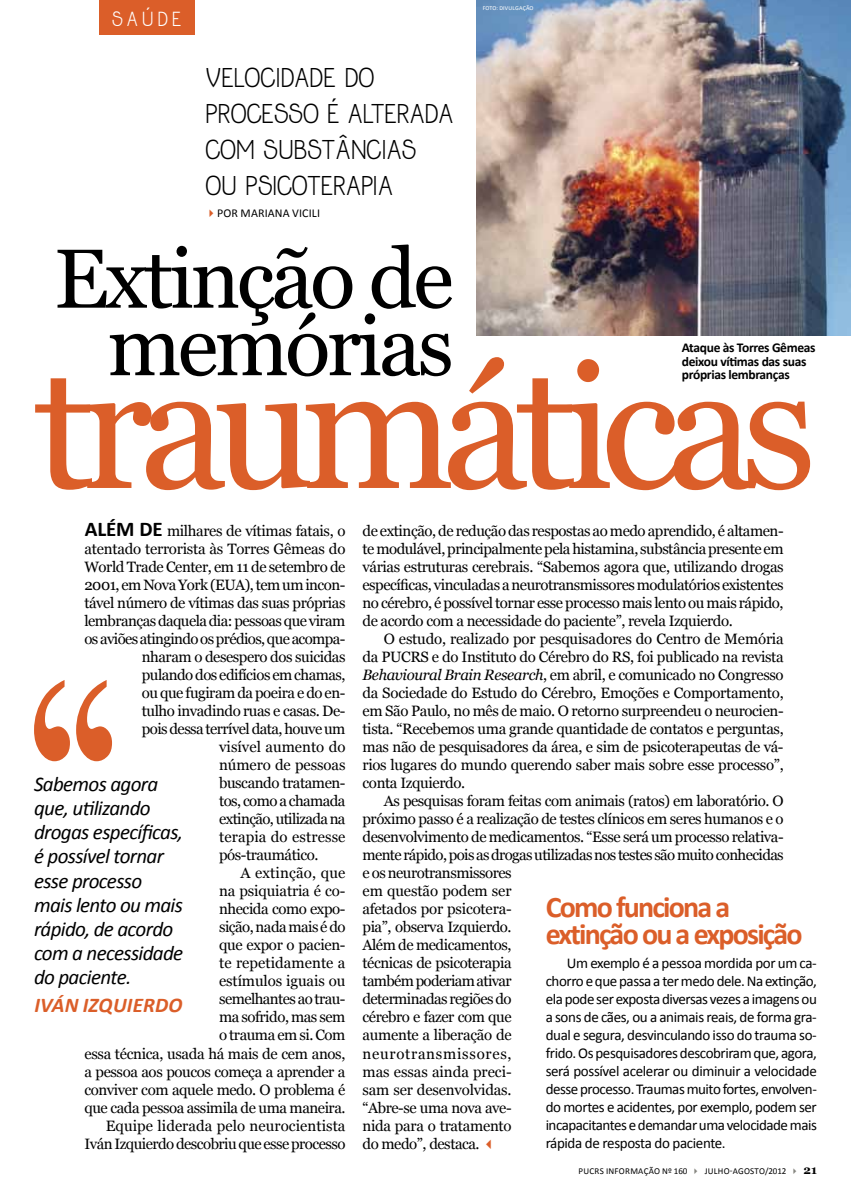
<style>
.page{position:relative;width:851px;height:1191px;background:#fff}
.page>*{position:absolute;margin:0;border:0;box-sizing:border-box;transform-origin:0 0}
.t1{font:174.15px "Georgia";letter-spacing:-.075em;color:#db5e29}
.t2{font:83.55px/67.5px "Georgia";letter-spacing:-.04em;color:#000;text-align:right}
.t3{font:700 30px/27px "Calibri";letter-spacing:-.06em;color:#db5e29}
.t4{font:24px/36px "Jolly";letter-spacing:-.025em;color:#000}
.t5{font:italic 21px/24px "Calibri";letter-spacing:-.03em;color:#000}
.t6{font:italic 700 21px "Calibri";letter-spacing:.01em;color:#db5e29}
.t7{font:18px "Jolly";letter-spacing:.2em;color:#fff}
.t8{font:15px/18px "Georgia";letter-spacing:-.03em;color:#000;text-align:justify}
.t9{font:15px/18px "Calibri";letter-spacing:-.025em;color:#000;text-align:justify}
.t10{font:15px "Georgia";letter-spacing:.005em;color:#000}
.t11{font:15px "Georgia";letter-spacing:-.01em;color:#000}
.t12{font:15px "Georgia";color:#000}
.t13{font:15px "Georgia";letter-spacing:-.005em;color:#000}
.t14{font:15px "Georgia";letter-spacing:.01em;color:#000}
.t15{font:700 13.5px/13.5px "Calibri";letter-spacing:-.025em;color:#000}
.t16{font:12px "Calibri";letter-spacing:.01em;color:#000}
.t17{font:9px "Calibri";letter-spacing:.015em;color:#000}
.t18{font:6px "Calibri";letter-spacing:.025em;color:#fff}
.s1{color:#db5e29}
.s2{font-family:"Calibri";font-weight:700;font-size:21px}
.s3{font-style:italic}
.s4{color:#878781}
.s5{font-family:"Georgia";font-weight:700;font-size:12px}
</style>
<div class="page">
<div style="left:99px;top:0;width:95px;height:34px;background:#db5e29"></div>
<img style="left:476px;top:0;width:374px;height:335px">
<svg style="left:34px;top:680px;width:36px;height:81px"></svg>
<svg style="left:76px;top:680px;width:36px;height:81px"></svg>
<p class="t7" style="left:112px;top:7px;width:71px">SAÚDE</p>
<h3 class="t4" style="left:205px;top:59px;width:250px">VELOCIDADE DO<br>PROCESSO É ALTERADA<br>COM SUBSTÂNCIAS<br>OU PSICOTERAPIA</h3>
<p class="t16" style="left:205px;top:206px;width:116px"><span class="s1">✔</span>po r mariana vicili</p>
<p class="t18" style="left:482px;top:4px;width:45px">Foto: Divu lgação</p>
<h2 class="t2" style="left:54px;top:247px;width:401px">Extinção de memórias</h2>
<p class="t15" style="left:681px;top:341px;width:135px">Ataque às Torres Gêmeas deixou vítimas das suas próprias lembranças</p>
<h1 class="t1" style="left:34px;top:322px;width:784px">traumáticas</h1>
<p class="t8" style="left:85px;top:522px;width:262px"><span class="s2">Além de</span> milhares de vítimas fatais, o</p>
<p class="t8" style="left:84px;top:540px;width:262px">atentado terrorista às Torres Gêmeas do</p>
<p class="t8" style="left:84px;top:558px;width:262px">World Trade Center, em 11 de setembro de</p>
<p class="t8" style="left:84px;top:576px;width:262px">2001, em Nova York (EUA), tem um incon-</p>
<p class="t8" style="left:84px;top:594px;width:262px">tável número de vítimas das suas próprias</p>
<p class="t8" style="left:84px;top:612px;width:262px">lembranças daquela dia: pessoas que viram</p>
<p class="t8" style="left:84px;top:630px;width:262px">os aviões atingindo os prédios, que acompa-</p>
<p class="t8" style="left:142px;top:648px;width:205px">nharam o desespero dos suicidas</p>
<p class="t8" style="left:142px;top:666px;width:205px">pulando dos edifícios em chamas,</p>
<p class="t8" style="left:142px;top:684px;width:205px">ou que fugiram da poeira e do en-</p>
<p class="t8" style="left:142px;top:702px;width:205px">tulho invadindo ruas e casas. De-</p>
<p class="t8" style="left:142px;top:720px;width:205px">pois dessa terrível data, houve um</p>
<p class="t12" style="left:219px;top:738px;width:128px">visível aumento do</p>
<p class="t13" style="left:219px;top:756px;width:128px">número de pessoas</p>
<p class="t8" style="left:219px;top:774px;width:128px">buscando tratamen-</p>
<p class="t8" style="left:219px;top:792px;width:128px">tos, como a chamada</p>
<p class="t8" style="left:219px;top:810px;width:128px">extinção, utilizada na</p>
<p class="t10" style="left:219px;top:828px;width:128px">terapia do estresse</p>
<p class="t8" style="left:219px;top:846px;width:101px">pós-traumático.</p>
<p class="t14" style="left:240px;top:864px;width:107px">A extinção, que</p>
<p class="t11" style="left:219px;top:882px;width:128px">na psiquiatria é co-</p>
<p class="t8" style="left:219px;top:900px;width:128px">nhecida como expo-</p>
<p class="t8" style="left:219px;top:918px;width:128px">sição, nada mais é do</p>
<p class="t8" style="left:219px;top:936px;width:128px">que expor o pacien-</p>
<p class="t10" style="left:219px;top:954px;width:128px">te repetidamente a</p>
<p class="t11" style="left:219px;top:972px;width:128px">estímulos iguais ou</p>
<p class="t8" style="left:219px;top:990px;width:128px">semelhantes ao trau-</p>
<p class="t8" style="left:219px;top:1008px;width:128px">ma sofrido, mas sem</p>
<p class="t8" style="left:219px;top:1026px;width:128px">o trauma em si. Com</p>
<p class="t8" style="left:84px;top:1044px;width:262px">essa técnica, usada há mais de cem anos,</p>
<p class="t8" style="left:84px;top:1062px;width:262px">a pessoa aos poucos começa a aprender a</p>
<p class="t8" style="left:84px;top:1080px;width:262px">conviver com aquele medo. O problema é</p>
<p class="t8" style="left:84px;top:1098px;width:262px">que cada pessoa assimila de uma maneira.</p>
<p class="t10" style="left:106px;top:1116px;width:241px">Equipe liderada pelo neurocientista</p>
<p class="t8" style="left:84px;top:1134px;width:262px">Iván Izquierdo descobriu que esse processo</p>
<h3 class="t5" style="left:34px;top:771px;width:151px">Sabemos agora que, utilizando drogas específicas, é possível tornar esse processo mais lento ou mais rápido, de acordo com a necessidade do paciente.</h3>
<h3 class="t6" style="left:34px;top:991px;width:150px">IVÁN IZQUIERDO</h3>
<p class="t8" style="left:362px;top:522px;width:422px">de extinção, de redução das respostas ao medo aprendido, é altamen&shy;te modulável, principalmente pela histamina, substância presente em várias estruturas cerebrais. “Sabemos agora que, utilizando drogas específicas, vinculadas a neurotransmissores modulatórios existentes no cérebro, é possível tornar esse processo mais lento ou mais rápido, de acordo com a necessidade do paciente”, revela Izquierdo.</p>
<p class="t8" style="left:362px;top:630px;width:423px;text-indent:21px">O estudo, realizado por pesquisadores do Centro de Memória da PUCRS e do Instituto do Cérebro do RS, foi publicado na revista <span class="s3">Behavioural Brain Research</span>, em abril, e comunicado no Congresso da Sociedade do Estudo do Cérebro, Emoções e Comportamento, em São Paulo, no mês de maio. O retorno surpreendeu o neurocien&shy;tista. “Recebemos uma grande quantidade de contatos e perguntas, mas não de pesquisadores da área, e sim de psicoterapeutas de vá&shy;rios lugares do mundo querendo saber mais sobre esse processo”, conta Izquierdo.</p>
<p class="t8" style="left:362px;top:792px;width:422px;text-align:left;text-indent:21px">As pesquisas foram feitas com animais (ratos) em laboratório. O próximo passo é a realização de testes clínicos em seres humanos e o desenvolvimento de medicamentos. “Esse será um processo relativa&shy;mente rápido, pois as drogas utilizadas nos testes são muito conhecidas e os neurotransmissores<br>em questão podem ser<br>afetados por psicotera-<br>pia”, observa Izquierdo.<br>Além de medicamentos,<br>técnicas de psicoterapia<br>também poderiam ativar<br>determinadas regiões do<br>cérebro e fazer com que<br>aumente a liberação de<br>neurotransmissores,<br>mas essas ainda preci-<br>sam ser desenvolvidas.<br>“Abre-se uma nova ave-<br>nida para o tratamento<br>do medo”, destaca. <span class="s1">✓</span></p>
<h3 class="t3" style="left:545px;top:893px;width:258px">Como funciona a extinção ou a exposição</h3>
<p class="t9" style="left:545px;top:954px;width:273px;text-indent:21px">Um exemplo é a pessoa mordida por um ca&shy;chorro e que passa a ter medo dele. Na extinção, ela pode ser exposta diversas vezes a imagens ou a sons de cães, ou a animais reais, de forma gra&shy;dual e segura, desvinculando isso do trauma so&shy;frido. Os pesquisadores descobriram que, agora, será possível acelerar ou diminuir a velocidade desse processo. Traumas muito fortes, envolven&shy;do mortes e acidentes, por exemplo, podem ser incapacitantes e demandar uma velocidade mais rápida de resposta do paciente.</p>
<p class="t17" style="left:578px;top:1165px;width:17px">PUCRS</p>
<p class="t17" style="left:606px;top:1165px;width:105px">INFORMAÇÃO Nº 160 <span class="s4">✔</span> julho</p>
<p class="t17" style="left:729px;top:1165px;width:10px">-agosto</p>
<p class="t17" style="left:765px;top:1165px;width:53px">/2012 <span class="s4">✔</span> <span class="s5">21</span></p>
</div>
